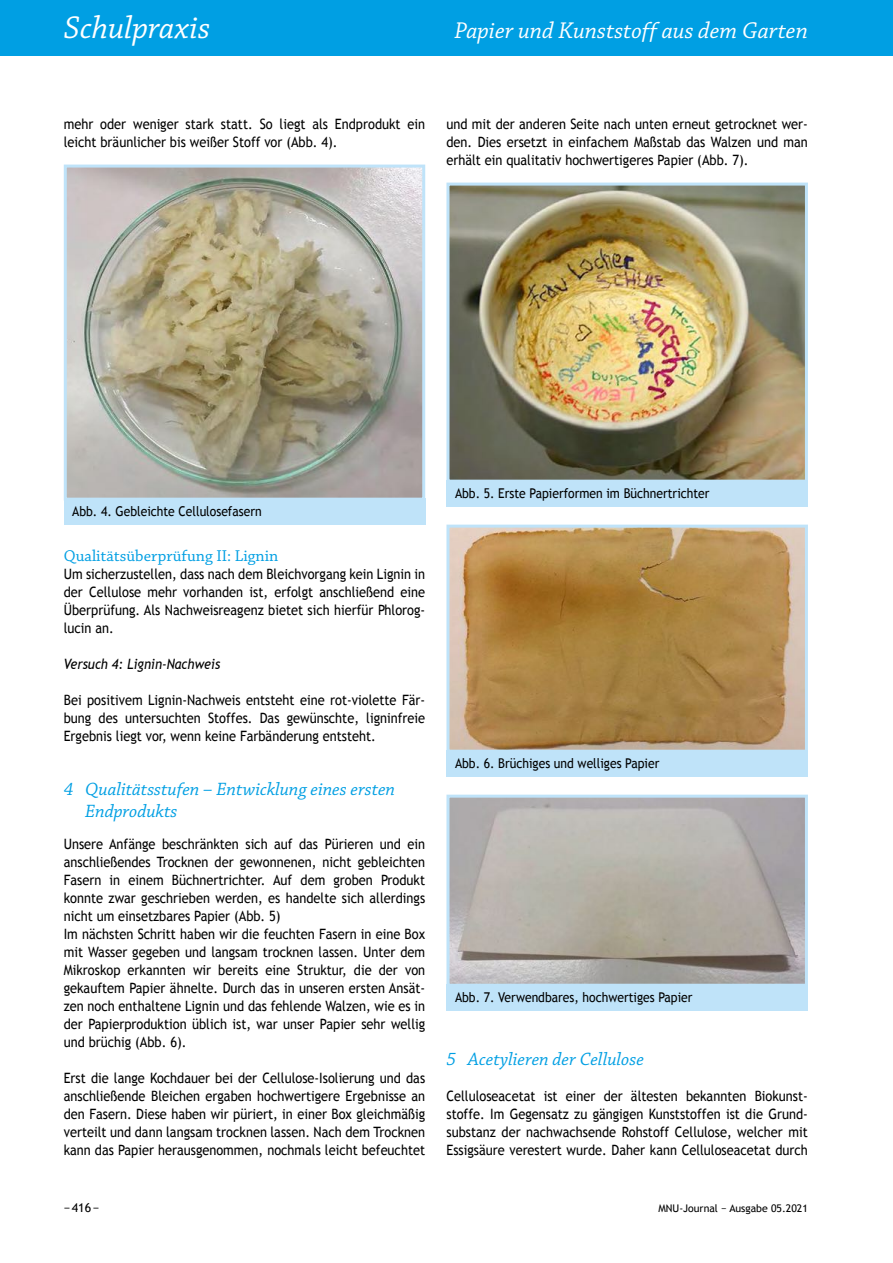
<style>
.page{position:relative;width:893px;height:1263px;background:#fff}
.page>*{position:absolute;margin:0;border:0;box-sizing:border-box;transform-origin:0 0}
.t1{font:italic 33px "Chaparral Pro";color:#fff}
.t2{font:italic 24px "Chaparral Pro";color:#fff}
.t3{font:italic 18.75px/22.5px "Chaparral Pro";color:#009fe3}
.t4{font:16.5px "Chaparral Pro";color:#009fe3}
.t5{font:14.25px/18px "Trebuchet MS";color:#000;text-align:justify;scale:.9 1}
.t6{font:italic 14.25px "Trebuchet MS";color:#000;scale:.9 1}
.t7{font:13.5px "Trebuchet MS";color:#000;scale:.9 1}
.t8{font:12.3px "Trebuchet MS";color:#000}
.t9{font:10.5px "Trebuchet MS";color:#000}
</style>
<div class="page">
<div style="left:0;top:0;width:893px;height:55px;background:#009fe3"></div>
<div style="left:64px;top:498px;width:361px;height:27px;background:#bfe3f9"></div>
<img style="left:68px;top:169px;width:353px;height:328px">
<div style="left:64px;top:165px;width:361px;height:336px;border:3px solid #bfe3f9"></div>
<div style="left:446px;top:480px;width:362px;height:27px;background:#bfe3f9"></div>
<img style="left:450px;top:187px;width:354px;height:292px">
<div style="left:446px;top:183px;width:362px;height:300px;border:3px solid #bfe3f9"></div>
<div style="left:446px;top:750px;width:362px;height:27px;background:#bfe3f9"></div>
<img style="left:450px;top:529px;width:354px;height:220px">
<div style="left:446px;top:525px;width:362px;height:228px;border:3px solid #bfe3f9"></div>
<div style="left:446px;top:984px;width:362px;height:27px;background:#bfe3f9"></div>
<img style="left:450px;top:799px;width:354px;height:184px">
<div style="left:446px;top:795px;width:362px;height:192px;border:3px solid #bfe3f9"></div>
<h1 class="t1" style="left:64px;top:10px;width:148px">Schulpraxis</h1>
<h2 class="t2" style="left:454px;top:18px;width:355px">Papier und Kunststoff aus dem Garten</h2>
<p class="t5" style="left:64px;top:115px;width:403px">mehr oder weniger stark statt. So liegt als Endprodukt ein leicht bräunlicher bis weißer Stoff vor (Abb. 4).</p>
<p class="t5" style="left:446px;top:115px;width:403px">und mit der anderen Seite nach unten erneut getrocknet wer&shy;den. Dies ersetzt in einfachem Maßstab das Walzen und man erhält ein qualitativ hochwertigeres Papier (Abb. 7).</p>
<p class="t7" style="left:72px;top:503px;width:212px">Abb. 4. Gebleichte Cellulosefasern</p>
<p class="t4" style="left:64px;top:546px;width:216px">Qualitätsüberprüfung II: Lignin</p>
<p class="t5" style="left:64px;top:565px;width:403px">Um sicherzustellen, dass nach dem Bleichvorgang kein Lignin in der Cellulose mehr vorhanden ist, erfolgt anschließend eine Überprüfung. Als Nachweisreagenz bietet sich hierfür Phlorog&shy;lucin an.</p>
<p class="t6" style="left:64px;top:655px;width:175px">Versuch 4: Lignin-Nachweis</p>
<p class="t5" style="left:64px;top:691px;width:403px">Bei positivem Lignin-Nachweis entsteht eine rot-violette Fär&shy;bung des untersuchten Stoffes. Das gewünschte, ligninfreie Ergebnis liegt vor, wenn keine Farbänderung entsteht.</p>
<h3 class="t3" style="left:85px;top:778px;width:312px;text-indent:-21px">4 Qualitätsstufen – Entwicklung eines ersten<br>Endprodukts</h3>
<p class="t5" style="left:64px;top:835px;width:403px;text-align:left">Unsere Anfänge beschränkten sich auf das Pürieren und ein anschließendes Trocknen der gewonnenen, nicht gebleichten Fasern in einem Büchnertrichter. Auf dem groben Produkt konnte zwar geschrieben werden, es handelte sich allerdings nicht um einsetzbares Papier (Abb. 5)<br>Im nächsten Schritt haben wir die feuchten Fasern in eine Box mit Wasser gegeben und langsam trocknen lassen. Unter dem Mikroskop erkannten wir bereits eine Struktur, die der von gekauftem Papier ähnelte. Durch das in unseren ersten Ansät&shy;zen noch enthaltene Lignin und das fehlende Walzen, wie es in der Papierproduktion üblich ist, war unser Papier sehr wellig und brüchig (Abb. 6).</p>
<p class="t5" style="left:64px;top:1069px;width:403px">Erst die lange Kochdauer bei der Cellulose-Isolierung und das anschließende Bleichen ergaben hochwertigere Ergebnisse an den Fasern. Diese haben wir püriert, in einer Box gleichmäßig verteilt und dann langsam trocknen lassen. Nach dem Trocknen kann das Papier herausgenommen, nochmals leicht befeuchtet</p>
<p class="t7" style="left:455px;top:485px;width:284px">Abb. 5. Erste Papierformen im Büchnertrichter</p>
<p class="t7" style="left:455px;top:755px;width:229px">Abb. 6. Brüchiges und welliges Papier</p>
<p class="t7" style="left:455px;top:989px;width:265px">Abb. 7. Verwendbares, hochwertiges Papier</p>
<h3 class="t3" style="left:446px;top:1048px;width:199px">5 Acetylieren der Cellulose</h3>
<p class="t5" style="left:446px;top:1087px;width:403px">Celluloseacetat ist einer der ältesten bekannten Biokunst&shy;stoffe. Im Gegensatz zu gängigen Kunststoffen ist die Grund&shy;substanz der nachwachsende Rohstoff Cellulose, welcher mit Essigsäure verestert wurde. Daher kann Celluloseacetat durch</p>
<p class="t8" style="left:64px;top:1200px;width:37px">−416−</p>
<p class="t9" style="left:658px;top:1202px;width:151px">MNU-Journal − Ausgabe 05.2021</p>
</div>
